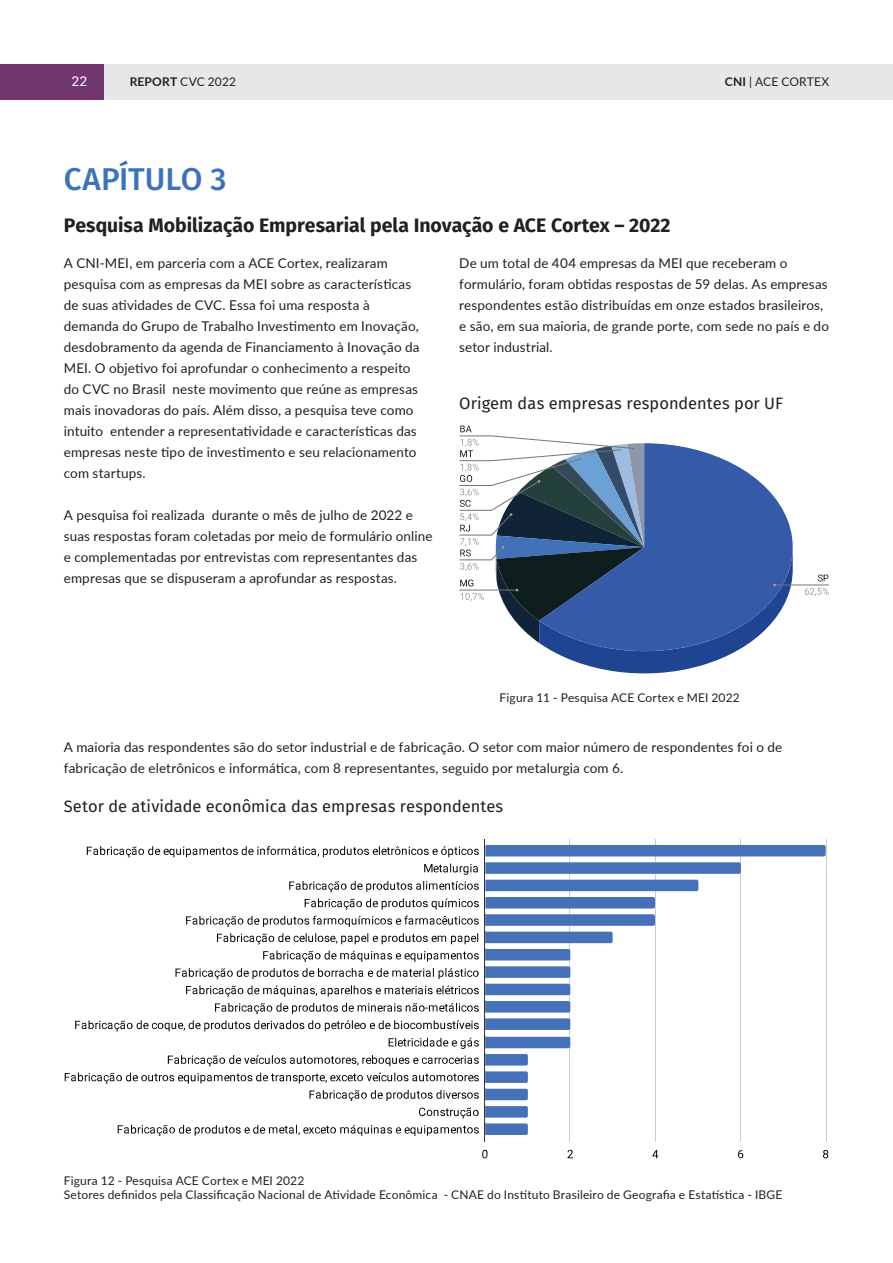
<style>
.page{position:relative;width:893px;height:1263px;background:#fff}
.page>*{position:absolute;margin:0;border:0;box-sizing:border-box;transform-origin:0 0}
.t1{font:500 31.5px "Fira Sans";letter-spacing:-.01em;color:#3b73ba}
.t2{font:700 19.5px "Fira Sans";color:#231f20}
.t3{font:16.5px "Fira Sans";color:#231f20}
.t4{font:13.5px/21px "Lato";letter-spacing:.01em;color:#231f20}
.t5{font:13.5px "Lato";color:#fff}
.t6{font:12px/14.4px "Lato";letter-spacing:.015em;color:#231f20}
.s1{font-weight:700}
</style>
<div class="page">
<svg style="left:818px;top:575px;width:10px;height:6px"></svg>
<svg style="left:805px;top:588px;width:24px;height:8px"></svg>
<hr style="left:775px;top:585px;width:54px;height:1px;background:#767575">
<svg style="left:459px;top:426px;width:334px;height:248px"></svg>
<hr style="left:484px;top:839px;width:1px;height:302px;background:#313232">
<hr style="left:569px;top:839px;width:1px;height:302px;background:#cbcbcb">
<hr style="left:655px;top:839px;width:1px;height:302px;background:#cbcbcb">
<hr style="left:740px;top:839px;width:1px;height:302px;background:#cbcbcb">
<hr style="left:826px;top:839px;width:1px;height:302px;background:#cbcbcb">
<svg style="left:65px;top:844px;width:761px;height:292px"></svg>
<svg style="left:482px;top:1150px;width:5px;height:8px"></svg>
<svg style="left:567px;top:1150px;width:6px;height:8px"></svg>
<svg style="left:652px;top:1150px;width:6px;height:8px"></svg>
<svg style="left:738px;top:1150px;width:5px;height:8px"></svg>
<svg style="left:823px;top:1150px;width:5px;height:8px"></svg>
<div style="left:0;top:64px;width:104px;height:35px;background:#73376f"></div>
<div style="left:104px;top:64px;width:342px;height:35px;background:#e6e7e9"></div>
<div style="left:446px;top:64px;width:447px;height:35px;background:#e6e7e9"></div>
<p class="t5" style="left:71px;top:71px;width:17px">22</p>
<p class="t6" style="left:130px;top:74px;width:108px"><span class="s1">REPORT</span> CVC 2022</p>
<p class="t6" style="left:725px;top:74px;width:106px"><span class="s1">CNI</span> | ACE CORTEX</p>
<h1 class="t1" style="left:64px;top:154px;width:164px">CAPÍTULO 3</h1>
<h2 class="t2" style="left:64px;top:209px;width:608px">Pesquisa Mobilização Empresarial pela Inovação e ACE Cortex – 2022</h2>
<p class="t4" style="left:64px;top:252px;width:357px">A CNI-MEI, em parceria com a ACE Cortex, realizaram pesquisa com as empresas da MEI sobre as características de suas atividades de CVC. Essa foi uma resposta à demanda do Grupo de Trabalho Investimento em Inovação, desdobramento da agenda de Financiamento à Inovação da MEI. O objetivo foi aprofundar o conhecimento a respeito do CVC no Brasil neste movimento que reúne as empresas mais inovadoras do país. Além disso, a pesquisa teve como intuito entender a representatividade e características das empresas neste tipo de investimento e seu relacionamento com startups.</p>
<p class="t4" style="left:64px;top:504px;width:370px">A pesquisa foi realizada durante o mês de julho de 2022 e suas respostas foram coletadas por meio de formulário online e complementadas por entrevistas com representantes das empresas que se dispuseram a aprofundar as respostas.</p>
<p class="t4" style="left:459px;top:252px;width:371px">De um total de 404 empresas da MEI que receberam o formulário, foram obtidas respostas de 59 delas. As empresas respondentes estão distribuídas em onze estados brasileiros, e são, em sua maioria, de grande porte, com sede no país e do setor industrial.</p>
<p class="t3" style="left:459px;top:391px;width:325px">Origem das empresas respondentes por UF</p>
<p class="t6" style="left:500px;top:689px;width:242px">Figura 11 - Pesquisa ACE Cortex e MEI 2022</p>
<p class="t4" style="left:64px;top:736px;width:720px">A maioria das respondentes são do setor industrial e de fabricação. O setor com maior número de respondentes foi o de fabricação de eletrônicos e informática, com 8 representantes, seguido por metalurgia com 6.</p>
<p class="t3" style="left:64px;top:794px;width:441px">Setor de atividade econômica das empresas respondentes</p>
<p class="t6" style="left:64px;top:1173px;width:720px">Figura 12 - Pesquisa ACE Cortex e MEI 2022<br>Setores definidos pela Classificação Nacional de Atividade Econômica - CNAE do Instituto Brasileiro de Geografia e Estatística - IBGE</p>
</div>
